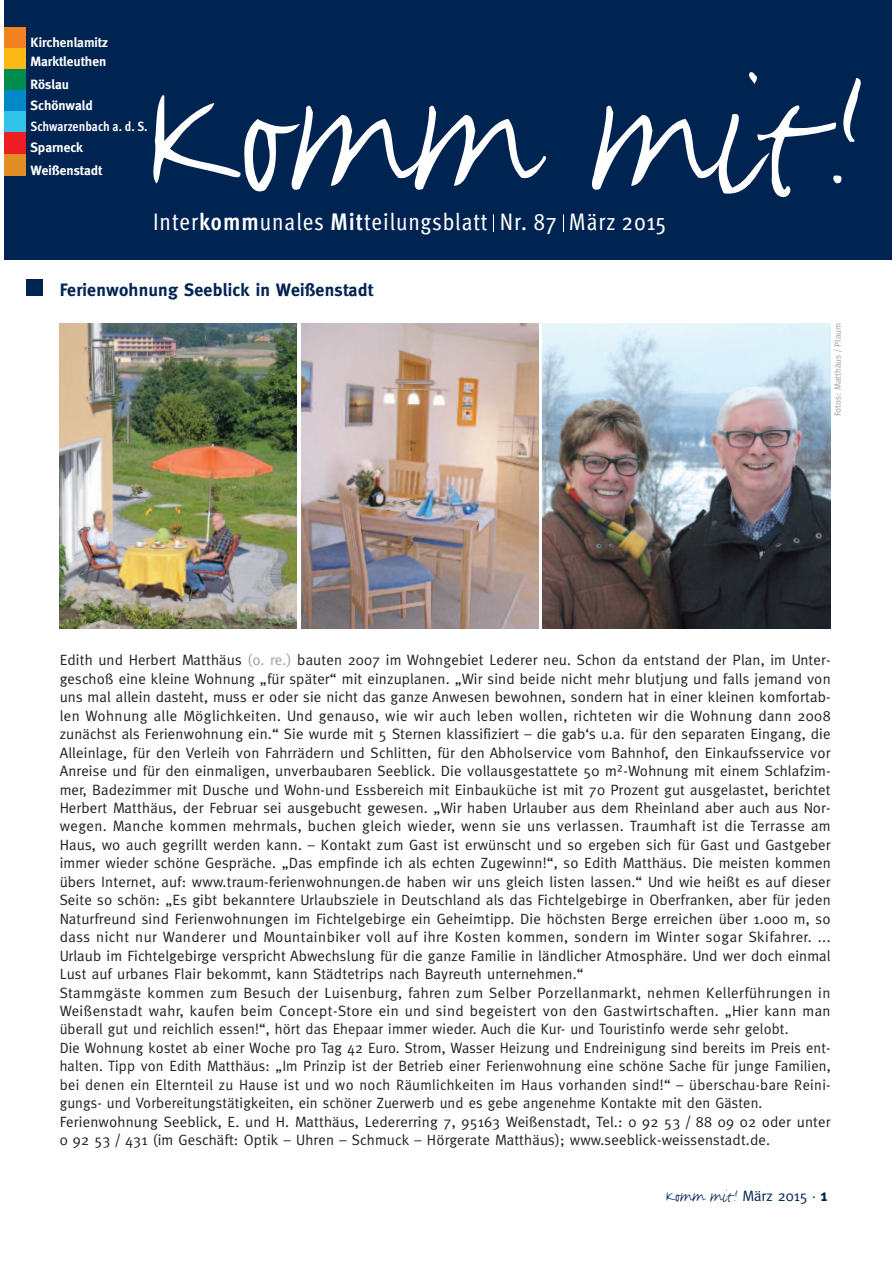
<style>
.page{position:relative;width:893px;height:1263px;background:#fff}
.page>*{position:absolute;margin:0;border:0;box-sizing:border-box;transform-origin:0 0}
.t1{font:194.25px "FF Justlefthand+DXNLOR";color:#fff}
.t2{font:23.85px "Meta Cond Book Roman+BMYQCL";letter-spacing:.04em;color:#fff}
.t3{font:19.5px "FF Justlefthand+DXNLOR";color:#002451}
.t4{font:18px "Meta Bold+FEJDZK";letter-spacing:.01em;color:#002451}
.t5{font:15px/18.5px "Meta Normal+WVFWAV";letter-spacing:.01em;color:#231f20}
.t6{font:13.5px/19.6px "Meta Bold+FEJDZK";color:#fff}
.t7{font:13.5px "Meta Cond Bold Roman+KDNQLH";letter-spacing:-.005em;color:#fff}
.t8{font:9px "Meta Normal+WVFWAV";color:#96a29c}
.s1{font-family:"Meta Cond Bold Roman+KDNQLH"}
.s2{color:#96a29c}
.s3{font-family:"Lucida Grande+SCCFYK"}
.s4{font-family:"Meta Normal+WVFWAV";font-size:15px}
.s5{font-family:"Meta Normal+WVFWAV";font-size:13.5px}
.s6{font-family:"Meta Bold+FEJDZK";font-size:16.5px}
</style>
<div class="page">
<img style="left:4px;top:0;width:887px;height:629px">
<p class="t6" style="left:31px;top:32px;width:79px">Kirchenlamitz<br>Marktleuthen</p>
<p class="t6" style="left:31px;top:96px;width:64px">Schönwald</p>
<p class="t6" style="left:31px;top:136px;width:73px;line-height:22.6px">Sparneck<br>Weißenstadt</p>
<h1 class="t1" style="left:142px;top:5px;width:732px">Komm mit!</h1>
<h2 class="t2" style="left:153px;top:213px;width:515px">Inter<span class="s1">komm</span>unales <span class="s1">Mit</span>teilungsblatt Nr. 87 März 2015</h2>
<p class="t6" style="left:31px;top:74px;width:40px">Röslau</p>
<p class="t7" style="left:31px;top:121px;width:119px">Schwarzenbach a. d. S.</p>
<p class="t4" style="left:60px;top:279px;width:315px">Ferienwohnung Seeblick in Weißenstadt</p>
<p class="t8" style="left:832px;top:416px;width:95px;rotate:-90deg">Fotos: Matthäus / Plaum</p>
<p class="t5" style="left:60px;top:651px;width:772px">Edith und Herbert Matthäus <span class="s2">(o. re.)</span> bauten 2007 im Wohngebiet Lederer neu. Schon da entstand der Plan, im Unter&shy;geschoß eine kleine Wohnung „für später“ mit einzuplanen. „Wir sind beide nicht mehr blutjung und falls jemand von uns mal allein dasteht, muss er oder sie nicht das ganze Anwesen bewohnen, sondern hat in einer kleinen komfortab&shy;len Wohnung alle Möglichkeiten. Und genauso, wie wir auch leben wollen, richteten wir die Wohnung dann 2008 zunächst als Ferienwohnung ein.“ Sie wurde mit 5 Sternen klassifiziert – die gab‘s u.a. für den separaten Eingang, die Alleinlage, für den Verleih von Fahrrädern und Schlitten, für den Abholservice vom Bahnhof, den Einkaufsservice vor Anreise und für den einmaligen, unverbaubaren Seeblick. Die vollausgestattete 50 m<span class="s3">²</span>-Wohnung mit einem Schlafzim&shy;mer, Badezimmer mit Dusche und Wohn-und Essbereich mit Einbauküche ist mit 70 Prozent gut ausgelastet, berichtet Herbert Matthäus, der Februar sei ausgebucht gewesen. „Wir haben Urlauber aus dem Rheinland aber auch aus Nor&shy;wegen. Manche kommen mehrmals, buchen gleich wieder, wenn sie uns verlassen. Traumhaft ist die Terrasse am Haus, wo auch gegrillt werden kann. – Kontakt zum Gast ist erwünscht und so ergeben sich für Gast und Gastgeber immer wieder schöne Gespräche. „Das empfinde ich als echten Zugewinn!“, so Edith Matthäus. Die meisten kommen übers Internet, auf: www.traum-ferienwohnungen.de haben wir uns gleich listen lassen.“ Und wie heißt es auf dieser Seite so schön: „Es gibt bekanntere Urlaubsziele in Deutschland als das Fichtelgebirge in Oberfranken, aber für jeden Naturfreund sind Ferienwohnungen im Fichtelgebirge ein Geheimtipp. Die höchsten Berge erreichen über 1.000 m, so dass nicht nur Wanderer und Mountainbiker voll auf ihre Kosten kommen, sondern im Winter sogar Skifahrer. ...<br>Urlaub im Fichtelgebirge verspricht Abwechslung für die ganze Familie in ländlicher Atmosphäre. Und wer doch einmal Lust auf urbanes Flair bekommt, kann Städtetrips nach Bayreuth unternehmen.“<br>Stammgäste kommen zum Besuch der Luisenburg, fahren zum Selber Porzellanmarkt, nehmen Kellerführungen in Weißenstadt wahr, kaufen beim Concept-Store ein und sind begeistert von den Gastwirtschaften. „Hier kann man überall gut und reichlich essen!“, hört das Ehepaar immer wieder. Auch die Kur- und Touristinfo werde sehr gelobt.<br>Die Wohnung kostet ab einer Woche pro Tag 42 Euro. Strom, Wasser Heizung und Endreinigung sind bereits im Preis ent&shy;halten. Tipp von Edith Matthäus: „Im Prinzip ist der Betrieb einer Ferienwohnung eine schöne Sache für junge Familien, bei denen ein Elternteil zu Hause ist und wo noch Räumlichkeiten im Haus vorhanden sind!“ – überschau-bare Reini&shy;gungs- und Vorbereitungstätigkeiten, ein schöner Zuerwerb und es gebe angenehme Kontakte mit den Gästen.<br>Ferienwohnung Seeblick, E. und H. Matthäus, Ledererring 7, 95163 Weißenstadt, Tel.: 0 92 53 / 88 09 02 oder unter 0 92 53 / 431 (im Geschäft: Optik – Uhren – Schmuck – Hörgerate Matthäus); www.seeblick-weissenstadt.de.</p>
<h3 class="t3" style="left:665px;top:1182px;width:164px">Komm mit! <span class="s4">März 2015</span> <span class="s5">·</span> <span class="s6">1</span></h3>
</div>
